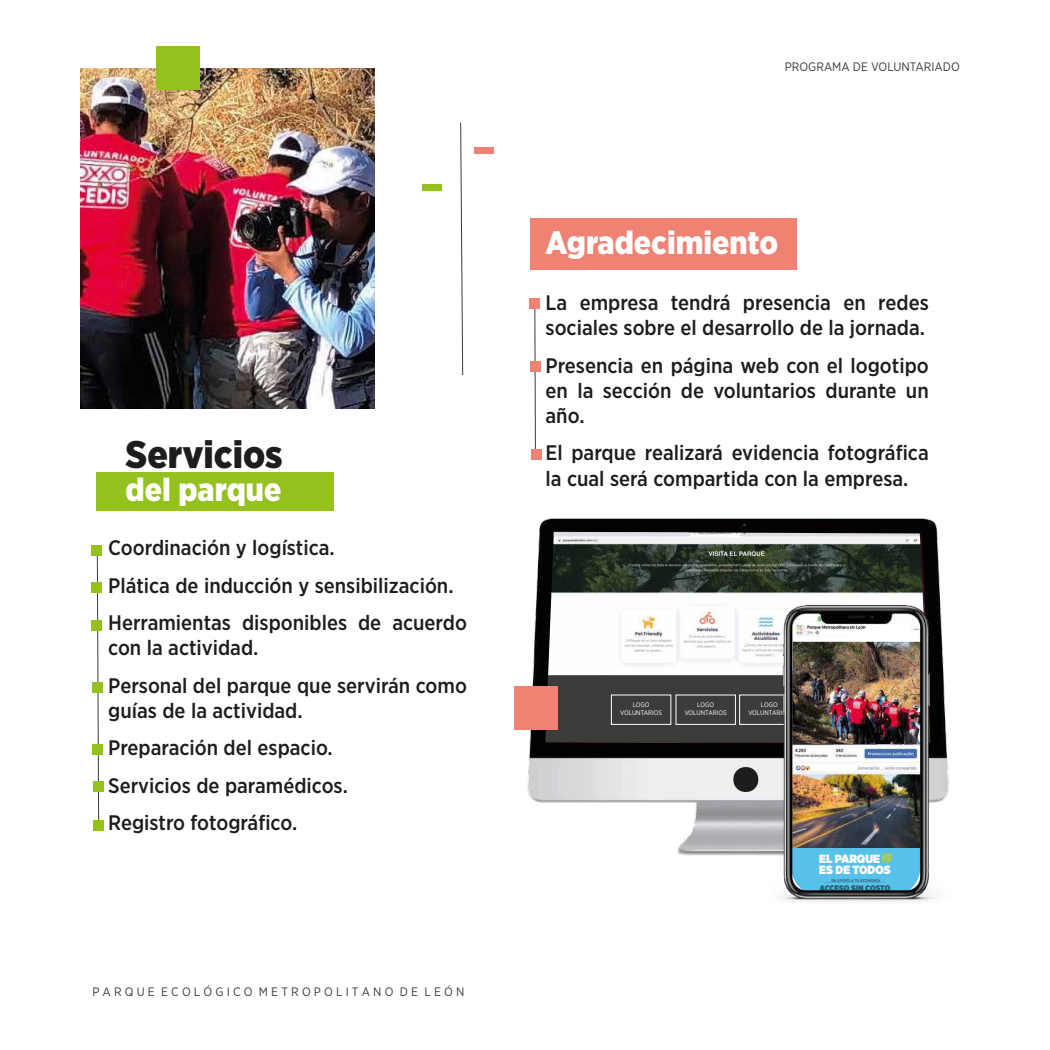
<style>
.page{position:relative;width:1050px;height:1050px;background:#fff}
.page>*{position:absolute;margin:0;border:0;box-sizing:border-box;transform-origin:0 0}
.t1{font:900 38.5px "Gotham Narrow";color:#1d1d1b}
.t2{font:900 32.38px "Gotham Narrow";color:#fff}
.t3{font:500 21px/37.4px "Gotham Narrow";color:#1d1d1b}
.t4{font:12.25px "Gotham Narrow";color:#3c3c3b}
.t5{font:900 11.99px/11.5px "Gotham Narrow";color:#fff}
.t6{font:900 8.05px "Gotham Narrow";letter-spacing:-.005em;color:#285e71}
.t7{font:6.56px/7.9px "Gotham Narrow";color:#fff;text-align:center}
.t8{font:900 4.11px "Gotham Narrow";color:#285e71}
</style>
<div class="page">
<svg style="left:97px;top:555px;width:2px;height:266px"></svg>
<svg style="left:460px;top:122px;width:4px;height:254px"></svg>
<div style="left:474px;top:148px;width:19px;height:6px;background:#f08274"></div>
<div style="left:423px;top:185px;width:19px;height:6px;background:#95c11f"></div>
<div style="left:97px;top:472px;width:237px;height:39px;background:#95c11f"></div>
<div style="left:530px;top:218px;width:267px;height:51px;background:#f08274"></div>
<div style="left:92px;top:545px;width:10px;height:10px;background:#95c11f"></div>
<div style="left:92px;top:583px;width:10px;height:10px;background:#95c11f"></div>
<div style="left:92px;top:620px;width:10px;height:10px;background:#95c11f"></div>
<div style="left:93px;top:683px;width:10px;height:10px;background:#95c11f"></div>
<div style="left:93px;top:745px;width:10px;height:10px;background:#95c11f"></div>
<svg style="left:535px;top:309px;width:1px;height:140px"></svg>
<div style="left:529px;top:299px;width:10px;height:10px;background:#f08274"></div>
<div style="left:530px;top:361px;width:10px;height:10px;background:#f08274"></div>
<div style="left:531px;top:449px;width:10px;height:10px;background:#f08274"></div>
<div style="left:94px;top:821px;width:10px;height:10px;background:#95c11f"></div>
<div style="left:94px;top:781px;width:10px;height:10px;background:#95c11f"></div>
<img style="left:80px;top:68px;width:295px;height:340px">
<img style="left:514px;top:518px;width:427px;height:338px">
<img style="left:545px;top:532px;width:385px;height:143px">
<svg style="left:554px;top:532px;width:135px;height:4px"></svg>
<div style="left:545px;top:675px;width:211px;height:67px;background:#3c3c3b"></div>
<div style="left:611px;top:695px;width:60px;height:30px;border:1px solid #fff"></div>
<div style="left:676px;top:695px;width:60px;height:30px;border:1px solid #fff"></div>
<div style="left:739px;top:695px;width:61px;height:30px;border:1px solid #fff"></div>
<div style="left:733px;top:767px;width:25px;height:25px;background:#1d1d1b;border-radius:12px"></div>
<img style="left:756px;top:606px;width:193px;height:296px">
<div style="left:156px;top:46px;width:44px;height:44px;background:#95c11f"></div>
<div style="left:515px;top:687px;width:43px;height:43px;background:#f08274"></div>
<h1 class="t1" style="left:126px;top:429px;width:159px">Servicios</h1>
<h2 class="t2" style="left:126px;top:468px;width:157px">del parque</h2>
<p class="t3" style="left:108px;top:529px;width:360px">Coordinación y logística.<br>Plática de inducción y sensibilización.<br>Herramientas disponibles de acuerdo</p>
<p class="t3" style="left:108px;top:629px;width:360px">con la actividad.<br>Personal del parque que servirán como</p>
<p class="t3" style="left:108px;top:692px;width:241px">guías de la actividad.<br>Preparación del espacio.<br>Servicios de paramédicos.<br>Registro fotográfico.</p>
<p class="t4" style="left:92px;top:984px;width:374px">P A R Q U E E C O L Ó G I C O M E T R O P O L I T A N O D E L E Ó N</p>
<p class="t4" style="left:785px;top:60px;width:176px">PROGRAMA DE VOLUNTARIADO</p>
<h2 class="t2" style="left:546px;top:221px;width:234px">Agradecimiento</h2>
<p class="t3" style="left:546px;top:290px;width:385px;line-height:25.2px">La empresa tendrá presencia en redes sociales sobre el desarrollo de la jornada.</p>
<p class="t3" style="left:546px;top:352px;width:385px;line-height:25.2px;text-align:justify">Presencia en página web con el logotipo en la sección de voluntarios durante un año.</p>
<p class="t3" style="left:546px;top:440px;width:385px;line-height:25.2px">El parque realizará evidencia fotográfica la cual será compartida con la empresa.</p>
<p class="t7" style="left:620px;top:701px;width:44px">LOGO<br>VOLUNTARIOS</p>
<p class="t7" style="left:685px;top:701px;width:44px">LOGO<br>VOLUNTARIOS</p>
<p class="t7" style="left:748px;top:701px;width:44px">LOGO<br>VOLUNTARIOS</p>
<p class="t5" style="left:819px;top:852px;width:73px">EL PARQUE<br>ES DE TODOS</p>
<p class="t8" style="left:831px;top:878px;width:51px">EN APOYO A TU ECONOMÍA</p>
<p class="t6" style="left:819px;top:883px;width:72px">ACCESO SIN COSTO</p>
</div>
